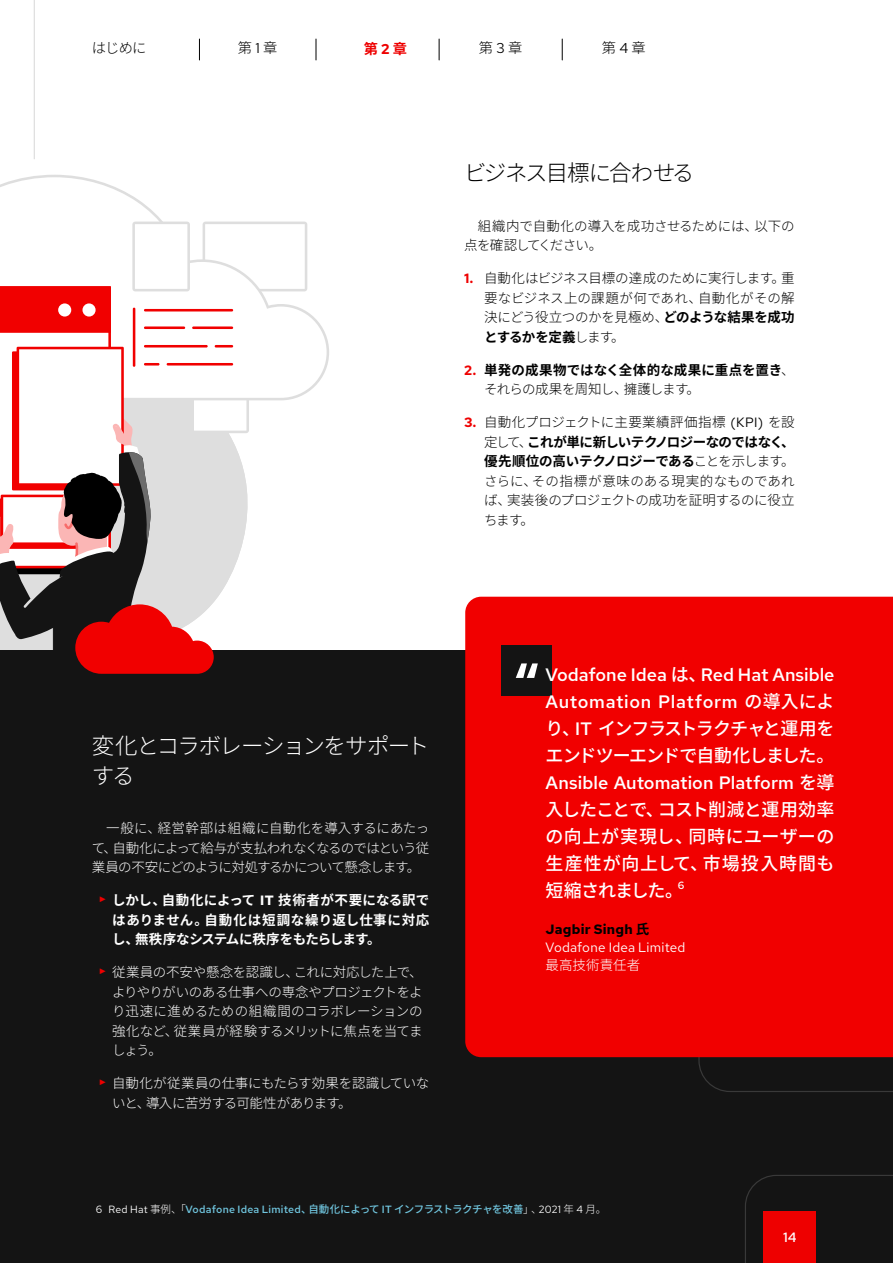
<style>
.page{position:relative;width:893px;height:1263px;background:#fff}
.page>*{position:absolute;margin:0;border:0;box-sizing:border-box;transform-origin:0 0}
.t1{font:300 22.5px/30px "Noto Sans JP";letter-spacing:-.075em;color:#fff}
.t2{font:300 22.5px "Noto Sans JP";letter-spacing:-.07em;color:#000}
.t3{font:500 18px/27px "Red Hat Text";color:#fff}
.t4{font:500 18px/27px "Noto Sans JP";letter-spacing:-.03em;color:#fff;text-align:justify}
.t5{font:500 18px/27px "Noto Sans JP";letter-spacing:-.065em;color:#fff}
.t6{font:300 14.25px "Noto Sans JP";color:#000}
.t7{font:700 14.25px "Noto Sans JP";color:#e00}
.t8{font:300 13.5px/19.5px "Noto Sans JP";letter-spacing:-.01em;color:#000;text-align:justify}
.t9{font:300 13.5px/19.5px "Noto Sans JP";letter-spacing:-.035em;color:#fff;text-align:justify}
.t10{font:700 13.5px/19.5px "Noto Sans JP";letter-spacing:.005em;color:#fff;text-align:justify}
.t11{font:700 13.5px/19.5px "Noto Sans JP";letter-spacing:.005em;color:#000}
.t12{font:13.5px/18px "Red Hat Text";letter-spacing:.015em;color:#fff}
.t13{font:300 13.5px "Noto Sans JP";letter-spacing:-.005em;color:#fff}
.t14{font:500 13.5px "Red Hat Text";color:#fff}
.t15{font:500 10.5px "Red Hat Text";letter-spacing:.025em;color:#70c5de}
.t16{font:500 10.5px "Red Hat Text";color:#fff}
.s1{font-family:"Red Hat Text";font-weight:400}
.s2{font-family:"Red Hat Text"}
.s3{font-family:"Red Hat Text";font-weight:700;color:#e00}
.s4{font-weight:700}
.s5{font-family:"Red Hat Text";color:#e00}
.s6{font-weight:300}
.s7{font-family:"Noto Sans JP"}
.s8{font-weight:700;color:#000}
.s9{font-family:"Noto Sans JP";font-weight:700;color:#000}
.s10{font-weight:400;color:#fff}
.s11{font-family:"Noto Sans JP";font-weight:300;color:#fff}
</style>
<div class="page">
<hr style="left:34px;top:0;width:1px;height:159px;background:#dedede">
<svg style="left:0;top:175px;width:329px;height:218px"></svg>
<div style="left:0;top:650px;width:893px;height:613px;background:#141414"></div>
<svg style="left:698px;top:1057px;width:195px;height:206px"></svg>
<svg style="left:0;top:222px;width:307px;height:452px"></svg>
<div style="left:465px;top:597px;width:428px;height:460px;background:#f10000"></div>
<div style="left:501px;top:645px;width:51px;height:51px;background:#141414"></div>
<svg style="left:516px;top:663px;width:22px;height:15px"></svg>
<div style="left:763px;top:1211px;width:53px;height:52px;background:#e00"></div>
<svg style="left:199px;top:39px;width:1px;height:21px"></svg>
<svg style="left:316px;top:39px;width:1px;height:21px"></svg>
<svg style="left:439px;top:39px;width:1px;height:21px"></svg>
<svg style="left:562px;top:39px;width:1px;height:21px"></svg>
<p class="t6" style="left:92px;top:40px;width:56px">はじめに</p>
<p class="t6" style="left:238px;top:40px;width:41px">第 <span class="s1">1</span> 章</p>
<p class="t7" style="left:364px;top:40px;width:45px">第 <span class="s2">2</span> 章</p>
<p class="t6" style="left:479px;top:40px;width:45px">第 <span class="s1">3</span> 章</p>
<p class="t6" style="left:602px;top:40px;width:45px">第 <span class="s1">4</span> 章</p>
<h1 class="t2" style="left:464px;top:161px;width:232px">ビジネス目標に合わせる</h1>
<p class="t8" style="left:464px;top:216px;width:332px;text-indent:14px">組織内で自動化の導入を成功させるためには、以下の点を確認してください。</p>
<p class="t8" style="left:484px;top:269px;width:312px;text-indent:-20px"><span class="s3">1.</span> 自動化はビジネス目標の達成のために実行します。重要なビジネス上の課題が何であれ、自動化がその解決にどう役立つのかを見極め、<span class="s4">どのような結果を成功とするかを定義</span>します。</p>
<p class="t11" style="left:484px;top:360px;width:312px;text-indent:-20px"><span class="s5">2.</span> 単発の成果物ではなく全体的な成果に重点を置き<span class="s6">、それらの成果を周知し、擁護します。</span></p>
<p class="t8" style="left:484px;top:413px;width:312px;text-indent:-20px"><span class="s3">3.</span> 自動化プロジェクトに主要業績評価指標 <span class="s1">(KPI)</span> を設定して、<span class="s4">これが単に新しいテクノロジーなのではなく、優先順位の高いテクノロジーである</span>ことを示します。さらに、その指標が意味のある現実的なものであれば、実装後のプロジェクトの成功を証明するのに役立ちます。</p>
<h1 class="t1" style="left:92px;top:731px;width:339px">変化とコラボレーションをサポートする</h1>
<p class="t9" style="left:92px;top:819px;width:339px;text-indent:14px">一般に、経営幹部は組織に自動化を導入するにあたって、自動化によって給与が支払われなくなるのではという従業員の不安にどのように対処するかについて懸念します。</p>
<p class="t10" style="left:112px;top:891px;width:319px;text-indent:-14px"><sup>►</sup> しかし、自動化によって <span class="s2">IT</span> 技術者が不要になる訳ではありません。自動化は短調な繰り返し仕事に対応し、無秩序なシステムに秩序をもたらします。</p>
<p class="t9" style="left:112px;top:963px;width:312px;text-indent:-14px"><sup>►</sup> 従業員の不安や懸念を認識し、これに対応した上で、よりやりがいのある仕事への専念やプロジェクトをより迅速に進めるための組織間のコラボレーションの強化など、従業員が経験するメリットに焦点を当てましょう。</p>
<p class="t9" style="left:112px;top:1074px;width:319px;text-indent:-14px"><sup>►</sup> 自動化が従業員の仕事にもたらす効果を認識していないと、導入に苦労する可能性があります。</p>
<h2 class="t3" style="left:546px;top:661px;width:290px">Vodafone Idea <span class="s7">は、</span>Red Hat Ansible<br>Automation Platform <span class="s7">の導入によ</span></h2>
<h2 class="t5" style="left:546px;top:716px;width:290px">り、<span class="s2">IT</span> インフラストラクチャと運用をエンドツーエンドで自動化しました。</h2>
<h2 class="t3" style="left:546px;top:769px;width:290px">Ansible Automation Platform <span class="s7">を導</span></h2>
<h2 class="t4" style="left:546px;top:797px;width:290px">入したことで、コスト削減と運用効率の向上が実現し、同時にユーザーの生産性が向上して、市場投入時間も短縮されました。</h2>
<p class="t16" style="left:678px;top:878px;width:8px">6</p>
<p class="t12" style="left:546px;top:920px;width:141px"><span class="s8">Jagbir Singh</span> <span class="s9">氏<br></span>Vodafone Idea Limited</p>
<p class="t13" style="left:546px;top:957px;width:96px">最高技術責任者</p>
<p class="t15" style="left:96px;top:1203px;width:512px"><span class="s10">6 Red Hat</span> <span class="s11">事例、「</span>Vodafone Idea Limited<span class="s7">、自動化によって</span> IT <span class="s7">インフラストラクチャを改善</span><span class="s11">」、</span><span class="s10">2021</span> <span class="s11">年</span> <span class="s10">4</span> <span class="s11">月。</span></p>
<p class="t14" style="left:783px;top:1228px;width:15px">14</p>
</div>
